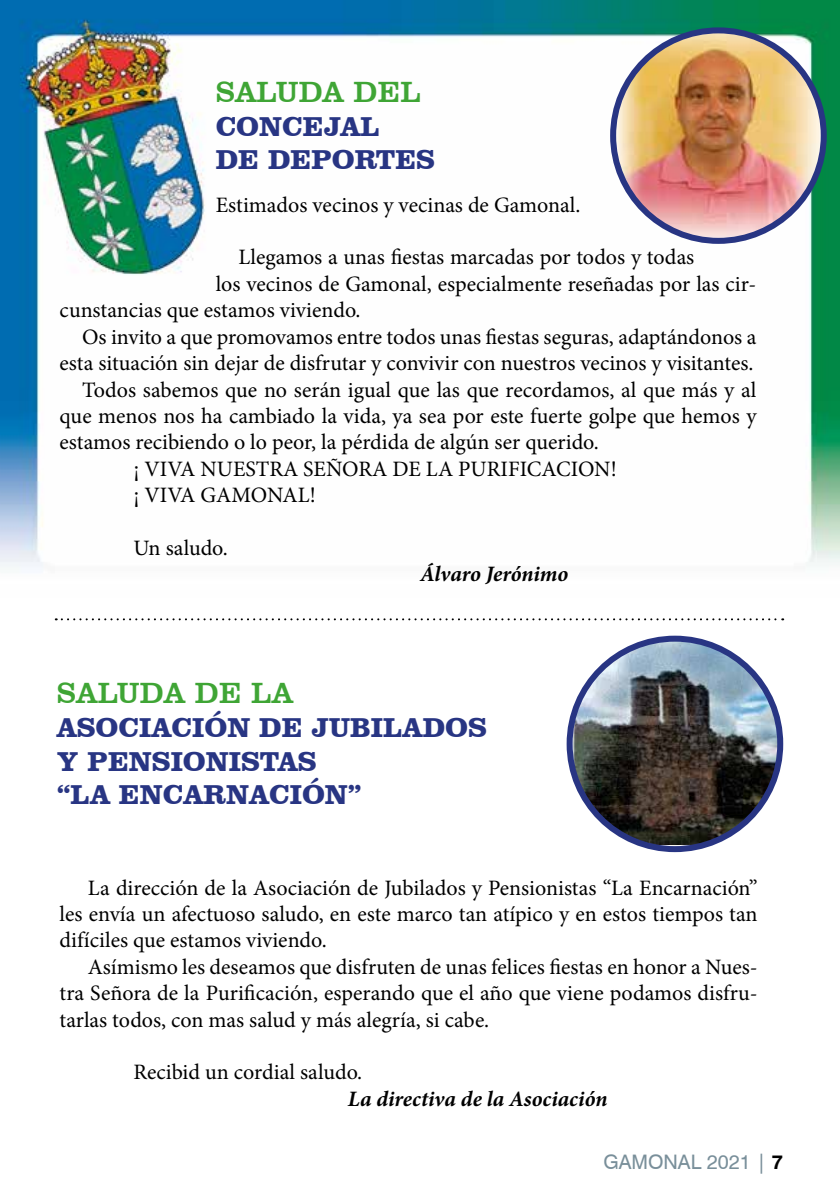
<style>
.page{position:relative;width:840px;height:1191px;background:#fff}
.page>*{position:absolute;margin:0;border:0;box-sizing:border-box;transform-origin:0 0}
.t1{font:30px "Clarendon BT";color:#3fa535}
.t2{font:700 28px/33.6px "Clarendon BT";color:#283583}
.t3{font:22px/26.4px "Minion Pro";color:#000;text-align:justify}
.t4{font:italic 700 22px "Minion Pro";letter-spacing:-.005em;color:#000}
.t5{font:20px "Swiss 721 BT";color:#798f9a}
.s1{font-weight:700;color:#000}
</style>
<div class="page">
<img style="left:0;top:0;width:839px;height:568px">
<img style="left:612px;top:30px;width:211px;height:211px;border-radius:105px">
<div style="left:609px;top:27px;width:217px;height:217px;border:6px solid #283583;border-radius:50%"></div>
<img style="left:573px;top:638px;width:206px;height:207px">
<div style="left:566px;top:635px;width:216px;height:217px;border:6px solid #283583;border-radius:50%"></div>
<svg style="left:56px;top:618px;width:726px;height:2px"></svg>
<h1 class="t1" style="left:215px;top:73px;width:207px">SALUDA DEL</h1>
<p class="t2" style="left:215px;top:109px;width:221px">CONCEJAL<br>DE DEPORTES</p>
<p class="t3" style="left:215px;top:191px;width:366px">Estimados vecinos y vecinas de Gamonal.</p>
<p class="t3" style="left:238px;top:244px;width:457px">Llegamos a unas fiestas marcadas por todos y todas</p>
<p class="t3" style="left:215px;top:271px;width:542px">los vecinos de Gamonal, especialmente reseñadas por las cir-</p>
<p class="t3" style="left:60px;top:297px;width:302px">cunstancias que estamos viviendo.</p>
<p class="t3" style="left:82px;top:323px;width:675px">Os invito a que promovamos entre todos unas fiestas seguras, adaptándonos a</p>
<p class="t3" style="left:60px;top:350px;width:695px">esta situación sin dejar de disfrutar y convivir con nuestros vecinos y visitantes.</p>
<p class="t3" style="left:82px;top:376px;width:675px">Todos sabemos que no serán igual que las que recordamos, al que más y al</p>
<p class="t3" style="left:60px;top:403px;width:698px">que menos nos ha cambiado la vida, ya sea por este fuerte golpe que hemos y</p>
<p class="t3" style="left:60px;top:429px;width:540px">estamos recibiendo o lo peor, la pérdida de algún ser querido.</p>
<p class="t3" style="left:133px;top:455px;width:484px">¡ VIVA NUESTRA SEÑORA DE LA PURIFICACION!</p>
<p class="t3" style="left:133px;top:482px;width:184px">¡ VIVA GAMONAL!</p>
<p class="t3" style="left:133px;top:535px;width:96px">Un saludo.</p>
<p class="t4" style="left:420px;top:558px;width:150px">Álvaro Jerónimo</p>
<h1 class="t1" style="left:57px;top:674px;width:238px">SALUDA DE LA</h1>
<p class="t2" style="left:57px;top:710px;width:431px">ASOCIACIÓN DE JUBILADOS<br>Y PENSIONISTAS<br>“LA ENCARNACIÓN”</p>
<p class="t3" style="left:60px;top:874px;width:699px;text-indent:28px">La dirección de la Asociación de Jubilados y Pensionistas “La Encarnación” les envía un afectuoso saludo, en este marco tan atípico y en estos tiempos tan difíciles que estamos viviendo.</p>
<p class="t3" style="left:60px;top:953px;width:699px;text-indent:28px">Asímismo les deseamos que disfruten de unas felices fiestas en honor a Nues&shy;tra Señora de la Purificación, esperando que el año que viene podamos disfru&shy;tarlas todos, con mas salud y más alegría, si cabe.</p>
<p class="t3" style="left:133px;top:1059px;width:230px">Recibid un cordial saludo.</p>
<p class="t4" style="left:348px;top:1083px;width:261px">La directiva de la Asociación</p>
<p class="t5" style="left:603px;top:1150px;width:181px">GAMONAL 2021 | <span class="s1">7</span></p>
</div>
